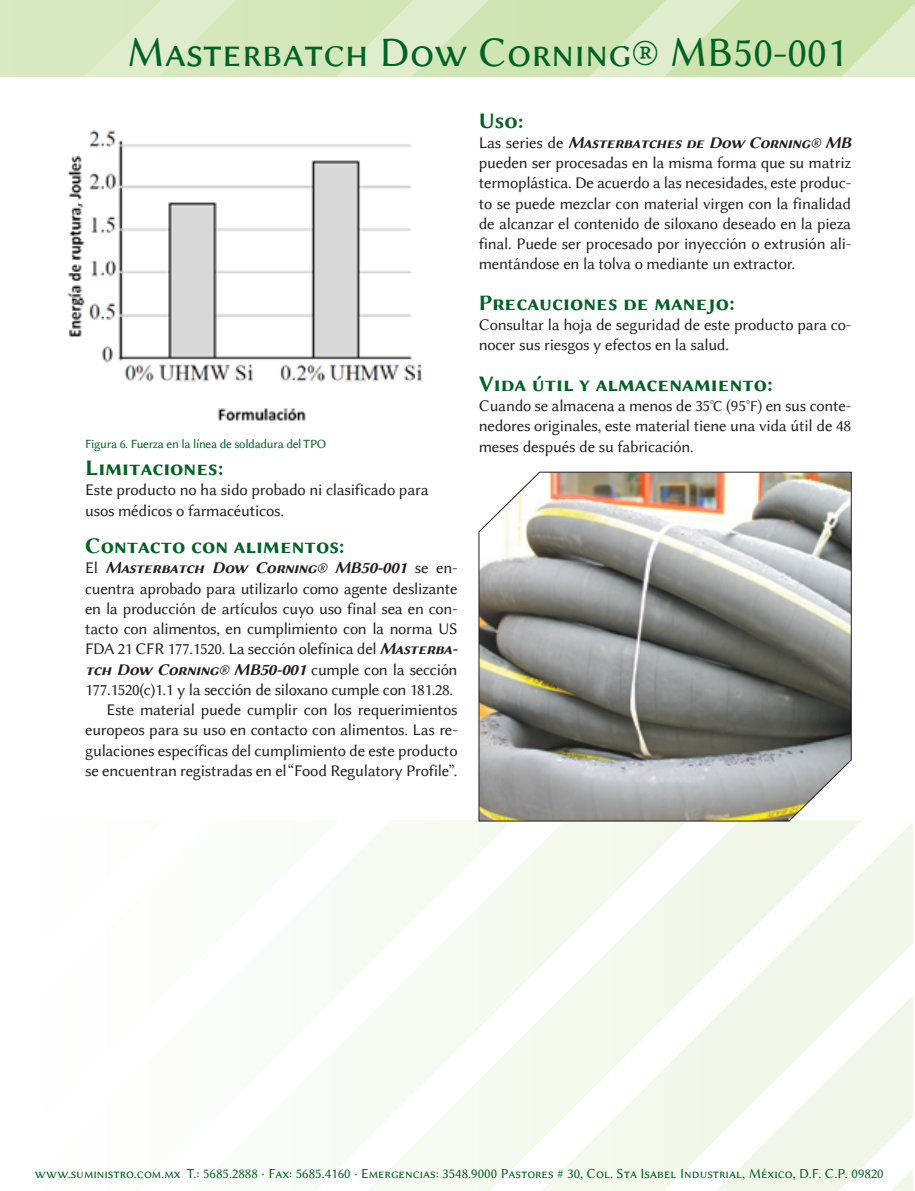
<style>
.page{position:relative;width:915px;height:1191px;background:#fff}
.page>*{position:absolute;margin:0;border:0;box-sizing:border-box;transform-origin:0 0}
.t1{font:42.6px "Lin Biolinum Capitals";color:#006224}
.Cuerpo_de_texto{font:22.5px "Lin Biolinum Capitals B";color:#006224}
.pie_de_tablas{font:22.5px "Lin Biolinum Capitals B";color:#006224}
.Cuerpo_de_texto-2{font:16.5px/20.2px "Lin Biolinum";letter-spacing:-.015em;color:#231f20}
.pie_de_tablas-2{font:16.5px/20.2px "Lin Biolinum";letter-spacing:-.015em;color:#231f20}
.t2{font:13.95px "Lin Biolinum Capitals";color:#006224}
.pie_de_tablas-3{font:12.75px "Lin Biolinum";letter-spacing:-.025em;color:#006224}
.s1{font-family:"Lin Biolinum Capitals B";font-style:italic}
</style>
<div class="page">
<img style="left:67px;top:130px;width:356px;height:291px">
<svg style="left:0;top:0;width:159px;height:77px;background:#d9e9c3"></svg>
<svg style="left:159px;top:0;width:252px;height:77px;background:#d6e8bf"></svg>
<svg style="left:411px;top:0;width:503px;height:77px;background:#d2e6b8"></svg>
<svg style="left:352px;top:845px;width:15px;height:308px;fill:#f8fbf4"></svg>
<svg style="left:367px;top:820px;width:494px;height:371px;fill:#f7fbf3"></svg>
<svg style="left:541px;top:821px;width:371px;height:370px;fill:#f2f8eb"></svg>
<img style="left:478px;top:472px;width:373px;height:349px">
<p class="t1" style="left:127px;top:28px;width:721px">Masterbatch Dow Corning® MB50-001</p>
<p class="pie_de_tablas-3" style="left:85px;top:436px;width:243px">Figura 6. Fuerza en la línea de soldadura del TPO</p>
<p class="pie_de_tablas" style="left:85px;top:452px;width:140px">Limitaciones:</p>
<p class="pie_de_tablas-2" style="left:85px;top:480px;width:345px">Este producto no ha sido probado ni clasificado para usos médicos o farmacéuticos.</p>
<p class="Cuerpo_de_texto" style="left:85px;top:530px;width:261px">Contacto con alimentos:</p>
<p class="Cuerpo_de_texto-2" style="left:85px;top:558px;width:378px">E l <span class="s1">Masterbatch Dow Corning® MB50-001</span> s e e n - cuentra aprobado para utilizarlo como agente deslizante en la producción de artículos cuyo uso final sea en con&shy;tacto con alimentos, en cumplimiento con la norma US FDA 21 CFR 177.1520. La sección olefínica del <span class="s1">Masterba&shy;tch Dow Corning® MB50-001</span>c u m p l e c o n l a s e c c i ó n 177.1520(c)1.1 y la sección de siloxano cumple con 181.28.</p>
<p class="Cuerpo_de_texto-2" style="left:85px;top:700px;width:374px;text-align:justify;text-indent:21px">Este material puede cumplir con los requerimientos europeos para su uso en contacto con alimentos. Las re&shy;gulaciones específicas del cumplimiento de este producto se encuentran registradas en el “Food Regulatory Profile”.</p>
<p class="Cuerpo_de_texto" style="left:478px;top:105px;width:46px">Uso:</p>
<p class="Cuerpo_de_texto-2" style="left:478px;top:133px;width:378px">L a s s e r i e s d e <span class="s1">MasterbatchesdeDow Corning® MB </span>pueden ser procesadas en la misma forma que su matriz termoplástica. De acuerdo a las necesidades, este produc&shy;to se puede mezclar con material virgen con la finalidad de alcanzar el contenido de siloxano deseado en la pieza final. Puede ser procesado por inyección o extrusión ali&shy;mentándose en la tolva o mediante un extractor.</p>
<p class="Cuerpo_de_texto" style="left:478px;top:287px;width:257px">Precauciones de manejo:</p>
<p class="Cuerpo_de_texto-2" style="left:478px;top:315px;width:374px">Consultar la hoja de seguridad de este producto para co&shy;nocer sus riesgos y efectos en la salud.</p>
<p class="Cuerpo_de_texto" style="left:478px;top:368px;width:295px">Vida útil y almacenamiento:</p>
<p class="Cuerpo_de_texto-2" style="left:478px;top:396px;width:374px;text-align:justify">Cuando se almacena a menos de 35°C (95°F) en sus conte&shy;nedores originales, este material tiene una vida útil de 48 meses después de su fabricación.</p>
<p class="t2" style="left:35px;top:1166px;width:849px">www.suministro.com.mx T.: 5685.2888 · Fax: 5685.4160 · Emergencias: 3548.9000 Pastores # 30, Col. Sta Isabel Industrial, México, D.F. C.P. 09820</p>
</div>
